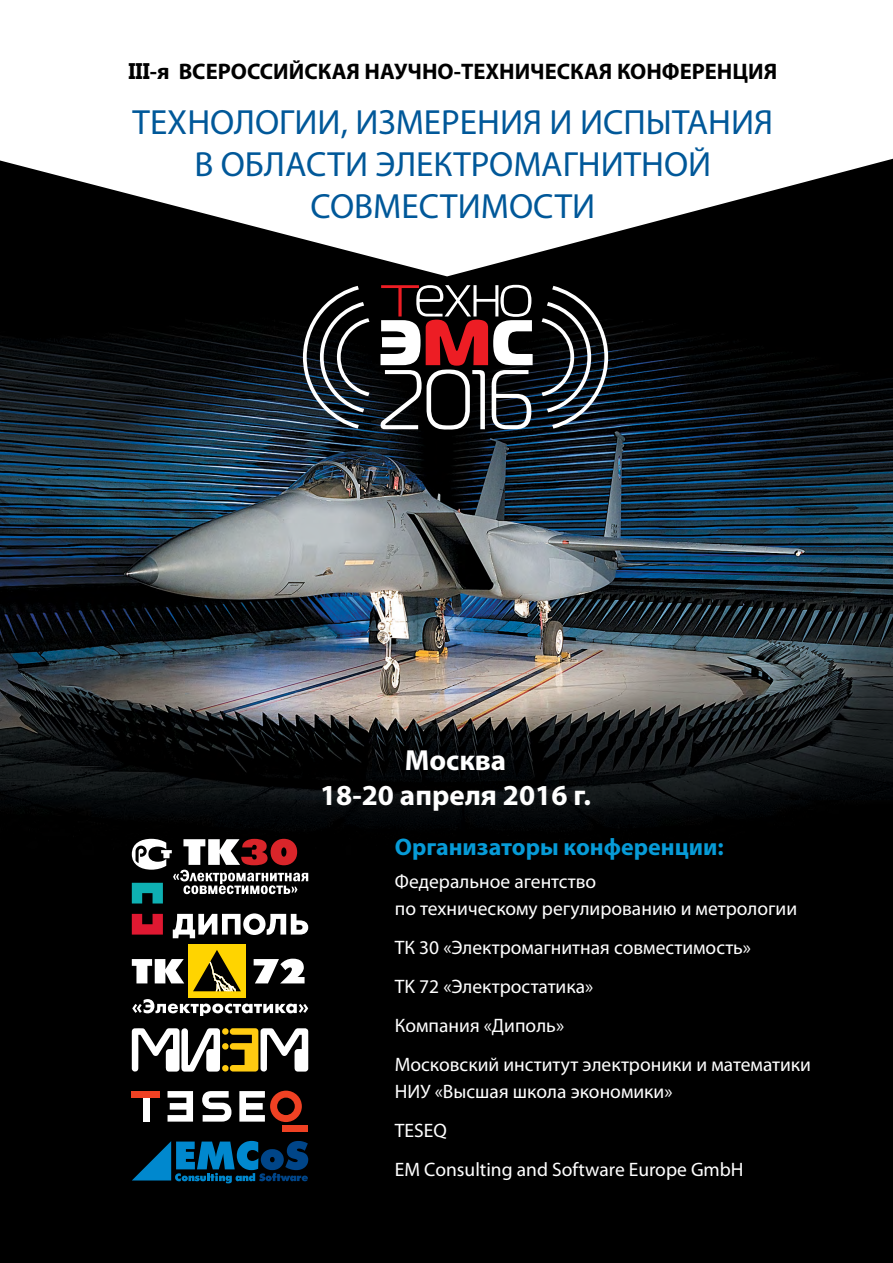
<style>
.page{position:relative;width:893px;height:1263px;background:#000}
.page>*{position:absolute;margin:0;border:0;box-sizing:border-box;transform-origin:0 0}
.t1{font:35.1px/42.2px "Myriad Pro";color:#005899;text-align:center}
.t2{font:700 29.1px/35px "Myriad Pro";color:#fff;text-align:center}
.t3{font:700 24px "Myriad Pro";color:#079bd7}
.t4{font:700 22.5px "Myriad Pro";color:#000}
.t5{font:19.5px/39.2px "Myriad Pro";color:#fff}
.s1{font-family:"Segoe UI"}
</style>
<div class="page">
<img style="left:0;top:276px;width:893px;height:579px">
<svg style="left:381px;top:285px;width:152px;height:144px"></svg>
<svg style="left:303px;top:286px;width:66px;height:143px"></svg>
<svg style="left:542px;top:286px;width:66px;height:143px"></svg>
<svg style="left:0;top:0;width:893px;height:276px;fill:#fff"></svg>
<svg style="left:132px;top:914px;width:31px;height:20px"></svg>
<svg style="left:173px;top:913px;width:135px;height:25px"></svg>
<svg style="left:132px;top:1028px;width:176px;height:43px"></svg>
<div style="left:283px;top:1125px;width:25px;height:6px;background:#ef4123"></div>
<svg style="left:239px;top:1091px;width:63px;height:31px"></svg>
<svg style="left:168px;top:1091px;width:25px;height:30px"></svg>
<div style="left:143px;top:1097px;width:7px;height:24px;background:#fff"></div>
<div style="left:132px;top:1091px;width:28px;height:6px;background:#ef4123"></div>
<svg style="left:202px;top:1091px;width:29px;height:30px"></svg>
<svg style="left:132px;top:839px;width:176px;height:64px"></svg>
<svg style="left:132px;top:1141px;width:176px;height:42px"></svg>
<div style="left:188px;top:944px;width:57px;height:53px;background:#ffd400"></div>
<svg style="left:193px;top:950px;width:48px;height:41px"></svg>
<svg style="left:132px;top:959px;width:52px;height:24px"></svg>
<svg style="left:254px;top:959px;width:51px;height:24px"></svg>
<svg style="left:132px;top:999px;width:176px;height:17px"></svg>
<p class="t4" style="left:128px;top:57px;width:650px"><span class="s1">III</span>-я ВСЕРОССИЙСКАЯ НАУЧНО-ТЕХНИЧЕСКАЯ КОНФЕРЕНЦИЯ</p>
<h1 class="t1" style="left:133px;top:100px;width:642px">ТЕХНОЛОГИИ, ИЗМЕРЕНИЯ И ИСПЫТАНИЯ<br>В ОБЛАСТИ ЭЛЕКТРОМАГНИТНОЙ<br>СОВМЕСТИМОСТИ</h1>
<h2 class="t2" style="left:320px;top:742px;width:272px">Москва<br>18-20 апреля 2016 г.</h2>
<p class="t3" style="left:395px;top:831px;width:330px">Организаторы конференции:</p>
<p class="t5" style="left:395px;top:868px;width:404px;line-height:26.4px">Федеральное агентство<br>по техническому регулированию и метрологии</p>
<p class="t5" style="left:395px;top:927px;width:418px">ТК 30 «Электромагнитная совместимость»<br>ТK 72 «Электростатика»<br>Компания «Диполь»<br>Московский институт электроники и математики</p>
<p class="t5" style="left:395px;top:1071px;width:350px">НИУ «Высшая школа экономики»<br>TESEQ<br>EM Consulting and Software Europe GmbH</p>
</div>
